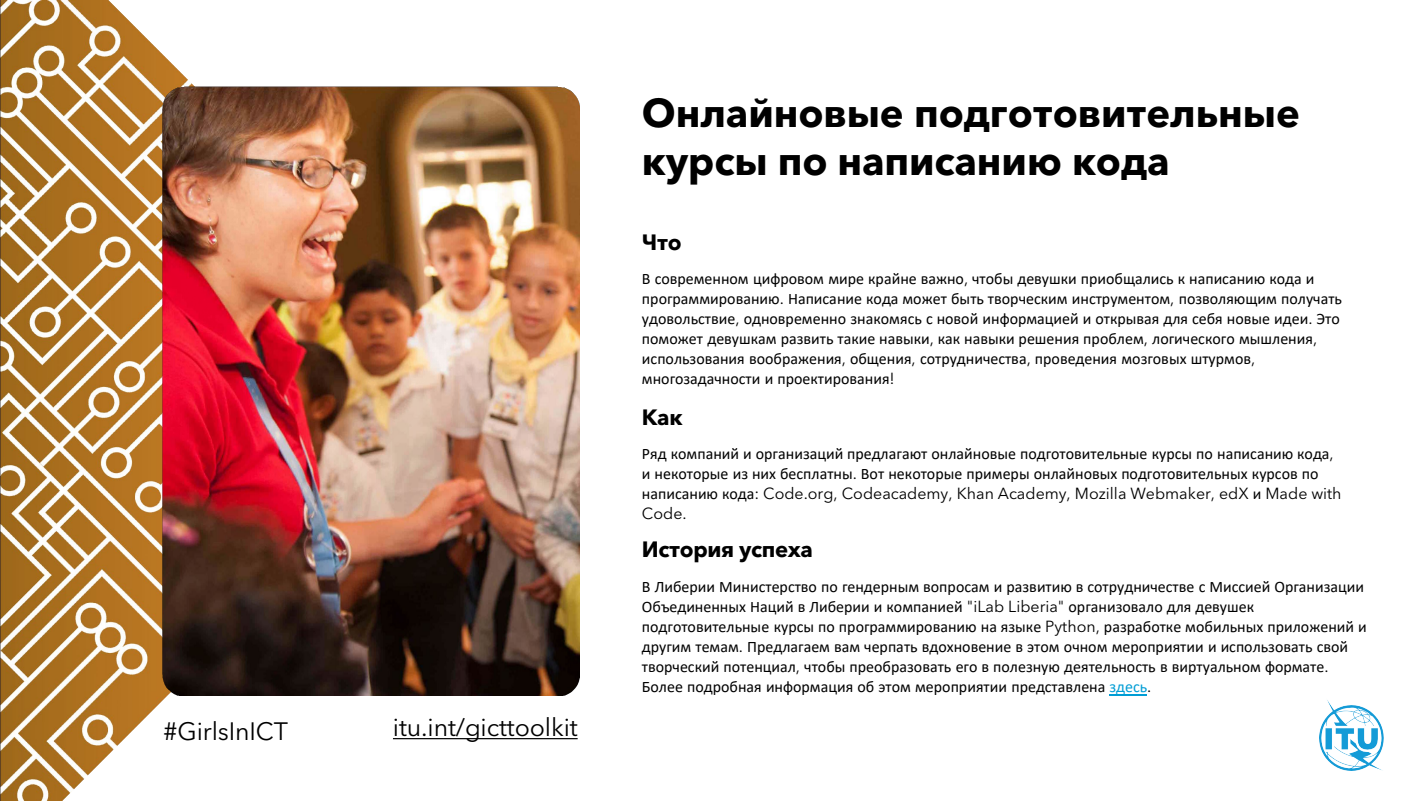
<style>
.page{position:relative;width:1420px;height:801px;background:#fff}
.page>*{position:absolute;margin:0;border:0;box-sizing:border-box;transform-origin:0 0}
.t1{font:700 40px/48px "Avenir Nxt 2 W1 G";letter-spacing:-.005em;color:#000}
.t2{font:25px "Avenir Next LT Pro";letter-spacing:-.005em;color:#000}
.t3{font:700 22px "Avenir Nxt 2 W1 G";letter-spacing:-.015em;color:#000}
.t4{font:16px/20px "Calibri";color:#000}
.s1{font-family:"Avenir Next LT Pro"}
.s2{color:#009dd5}
</style>
<div class="page">
<img style="left:0;top:0;width:485px;height:800px">
<img style="left:1319px;top:700px;width:65px;height:69px">
<hr style="left:1110px;top:693px;width:37px;height:1px;background:#009dd5">
<img style="left:163px;top:87px;width:417px;height:608px">
<svg style="left:393px;top:737px;width:92px;height:1px"></svg>
<p class="t2" style="left:164px;top:716px;width:126px">#GirlsInICT</p>
<p class="t2" style="left:393px;top:712px;width:186px">itu.int/gicttoolkit</p>
<h2 class="t1" style="left:642px;top:85px;width:660px">Онлайновые подготовительные курсы по написанию кода</h2>
<p class="t3" style="left:642px;top:225px;width:41px">Что</p>
<p class="t4" style="left:642px;top:268px;width:702px">В современном цифровом мире крайне важно<span class="s1">,</span> чтобы девушки приобщались к написанию кода и программированию<span class="s1">.</span> Написание кода может быть творческим инструментом<span class="s1">,</span> позволяющим получать удовольствие<span class="s1">,</span> одновременно знакомясь с новой информацией и открывая для себя новые идеи<span class="s1">.</span> Это поможет девушкам развить такие навыки<span class="s1">,</span> как навыки решения проблем<span class="s1">,</span> логического мышления<span class="s1">, </span>использования воображения<span class="s1">,</span> общения<span class="s1">,</span> сотрудничества<span class="s1">,</span> проведения мозговых штурмов<span class="s1">, </span>многозадачности и проектирования<span class="s1">!</span></p>
<p class="t3" style="left:642px;top:399px;width:42px">Как</p>
<p class="t4" style="left:642px;top:443px;width:701px">Ряд компаний и организаций предлагают онлайновые подготовительные курсы по написанию кода<span class="s1">, </span>и некоторые из них бесплатны<span class="s1">.</span> Вот некоторые примеры онлайновых подготовительных курсов по написанию кода<span class="s1">: Code.org, Codeacademy, Khan Academy, Mozilla Webmaker, edX</span> и <span class="s1">Made with Code.</span></p>
<p class="t3" style="left:642px;top:532px;width:173px">История успеха</p>
<p class="t4" style="left:642px;top:576px;width:726px">В Либерии Министерство по гендерным вопросам и развитию в сотрудничестве с Миссией Организации Объединенных Наций в Либерии и компанией <span class="s1">"iLab Liberia"</span> организовало для девушек подготовительные курсы по программированию на языке <span class="s1">Python,</span> разработке мобильных приложений и другим темам<span class="s1">.</span> Предлагаем вам черпать вдохновение в этом очном мероприятии и использовать свой творческий потенциал<span class="s1">,</span> чтобы преобразовать его в полезную деятельность в виртуальном формате<span class="s1">.<br></span>Более подробная информация об этом мероприятии представлена <span class="s2">здесь</span><span class="s1">.</span></p>
</div>
